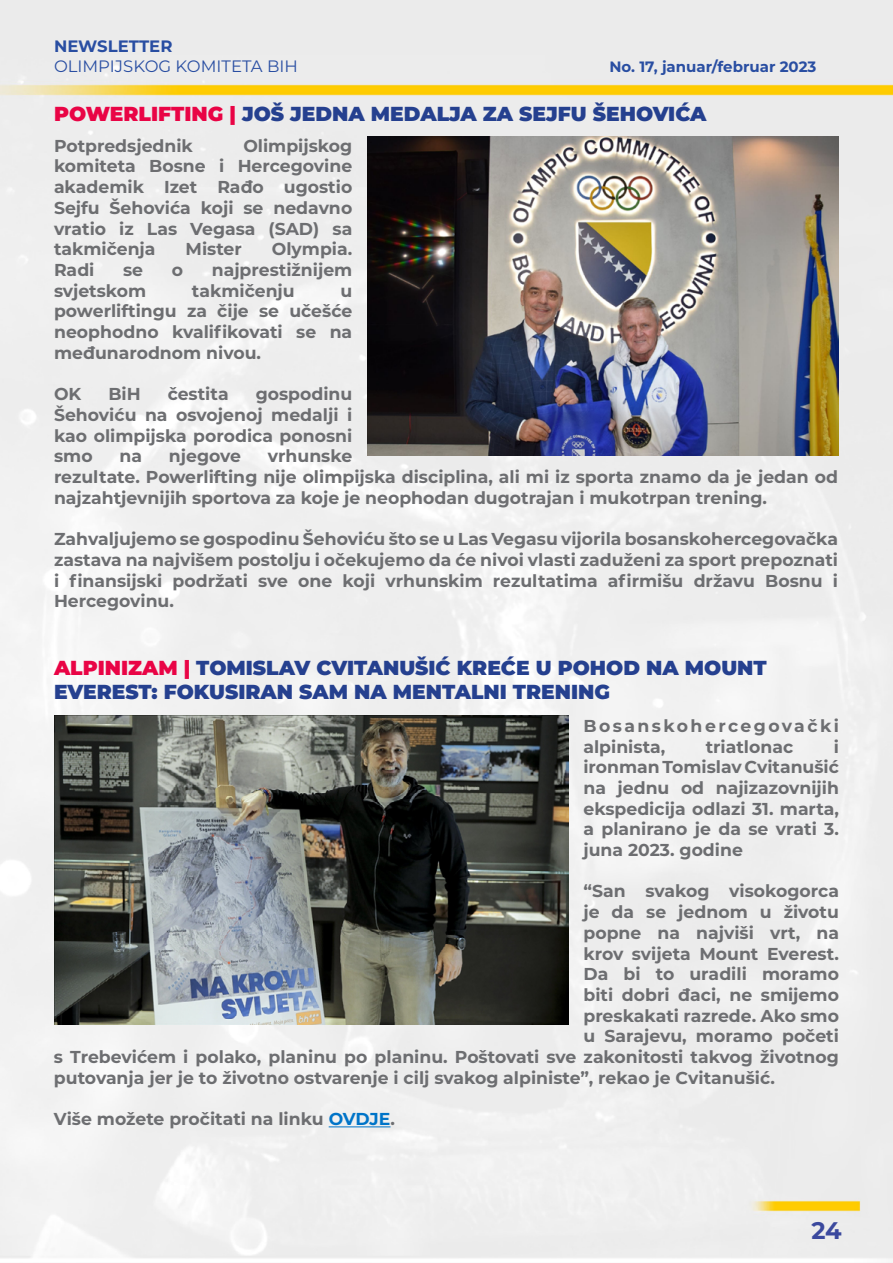
<style>
.page{position:relative;width:893px;height:1263px;background:#fff}
.page>*{position:absolute;margin:0;border:0;box-sizing:border-box;transform-origin:0 0}
.t1{font:700 24px "Montserrat Alternates";color:#3b499e}
.t2{font:900 20.25px/24.3px "Montserrat";color:#25408f}
.t3{font:700 17.25px/20.7px "Montserrat";color:#6d6e71;text-align:justify}
.t4{font:700 17.25px/20.7px "Montserrat";letter-spacing:.135em;color:#6d6e71}
.t5{font:16.5px "Montserrat";color:#294ea2}
.t6{font:700 16.5px "Montserrat";color:#294ea2}
.t7{font:700 15px "Montserrat";color:#294ea2}
.s1{color:#e90445}
.s2{color:#0074c8}
</style>
<div class="page">
<img style="left:0;top:0;width:893px;height:1263px">
<img style="left:367px;top:137px;width:471px;height:319px">
<hr style="left:329px;top:1126px;width:62px;height:1px;background:#0074c8">
<img style="left:54px;top:715px;width:514px;height:310px">
<p class="t6" style="left:54px;top:34px;width:120px">NEWSLETTER</p>
<p class="t5" style="left:54px;top:55px;width:245px">OLIMPIJSKOG KOMITETA BIH</p>
<p class="t7" style="left:609px;top:56px;width:209px">No. 17, januar/februar 2023</p>
<p class="t2" style="left:54px;top:101px;width:654px"><span class="s1">POWERLIFTING |</span> JOŠ JEDNA MEDALJA ZA SEJFU ŠEHOVIĆA</p>
<p class="t3" style="left:54px;top:134px;width:141px">Potpredsjednik</p>
<p class="t3" style="left:54px;top:134px;width:300px;text-indent:189px">Olimpijskog komiteta Bosne i Hercegovine akademik Izet Rađo ugostio Sejfu Šehovića koji se nedavno vratio iz Las Vegasa (SAD) sa takmičenja</p>
<p class="t3" style="left:186px;top:238px;width:58px">Mister</p>
<p class="t3" style="left:272px;top:238px;width:82px">Olympia.</p>
<p class="t3" style="left:54px;top:259px;width:42px">Radi</p>
<p class="t3" style="left:123px;top:259px;width:22px">se</p>
<p class="t3" style="left:172px;top:259px;width:13px">o</p>
<p class="t3" style="left:212px;top:259px;width:142px">najprestižnijem</p>
<p class="t3" style="left:54px;top:279px;width:94px">svjetskom</p>
<p class="t3" style="left:192px;top:279px;width:104px">takmičenju</p>
<p class="t3" style="left:54px;top:279px;width:300px;text-indent:286px">u powerliftingu za čije se učešće neophodno kvalifikovati se na međunarodnom nivou.</p>
<p class="t3" style="left:54px;top:383px;width:29px">OK</p>
<p class="t3" style="left:108px;top:383px;width:34px">BiH</p>
<p class="t3" style="left:168px;top:383px;width:62px">čestita</p>
<p class="t3" style="left:54px;top:383px;width:300px;text-indent:202px">gospodinu Šehoviću na osvojenoj medalji i kao olimpijska porodica ponosni smo</p>
<p class="t3" style="left:119px;top:445px;width:24px">na</p>
<p class="t3" style="left:169px;top:445px;width:74px">njegove</p>
<p class="t3" style="left:54px;top:445px;width:785px;text-align:left;text-indent:214px">vrhunske<br>rezultate. Powerlifting nije olimpijska disciplina, ali mi iz sporta znamo da je jedan od najzahtjevnijih sportova za koje je neophodan dugotrajan i mukotrpan trening.</p>
<p class="t3" style="left:54px;top:528px;width:786px">Zahvaljujemo se gospodinu Šehoviću što se u Las Vegasu vijorila bosanskohercegovačka zastava na najvišem postolju i očekujemo da će nivoi vlasti zaduženi za sport prepoznati i finansijski podržati sve one koji vrhunskim rezultatima afirmišu državu Bosnu i Hercegovinu.</p>
<p class="t2" style="left:54px;top:654px;width:714px"><span class="s1">ALPINIZAM |</span> TOMISLAV CVITANUŠIĆ KREĆE U POHOD NA MOUNT<br>EVEREST: FOKUSIRAN SAM NA MENTALNI TRENING</p>
<p class="t4" style="left:583px;top:714px;width:257px">Bosanskohercegovački alpinista,</p>
<p class="t3" style="left:583px;top:735px;width:257px;text-indent:250px">i ironman Tomislav Cvitanušić na jednu od najizazovnijih ekspedicija odlazi 31. marta, a planirano je da se vrati 3. juna 2023. godine</p>
<p class="t3" style="left:583px;top:880px;width:257px">“San svakog visokogorca</p>
<p class="t3" style="left:583px;top:901px;width:257px">je da se jednom u životu</p>
<p class="t3" style="left:583px;top:921px;width:257px">popne na najviši vrt, na</p>
<p class="t3" style="left:583px;top:942px;width:257px">krov svijeta Mount Everest.</p>
<p class="t3" style="left:583px;top:963px;width:257px">Da bi to uradili moramo</p>
<p class="t3" style="left:583px;top:983px;width:257px">biti dobri đaci, ne smijemo</p>
<p class="t3" style="left:583px;top:1004px;width:257px">preskakati razrede. Ako smo</p>
<p class="t3" style="left:583px;top:1025px;width:257px">u Sarajevu, moramo početi</p>
<p class="t3" style="left:54px;top:1046px;width:786px">s Trebevićem i polako, planinu po planinu. Poštovati sve zakonitosti takvog životnog</p>
<p class="t3" style="left:54px;top:1066px;width:723px">putovanja jer je to životno ostvarenje i cilj svakog alpiniste”, rekao je Cvitanušić.</p>
<p class="t3" style="left:54px;top:1108px;width:343px">Više možete pročitati na linku <span class="s2">OVDJE</span>.</p>
<p class="t3" style="left:706px;top:735px;width:89px">triatlonac</p>
<h1 class="t1" style="left:811px;top:1213px;width:32px">24</h1>
</div>
